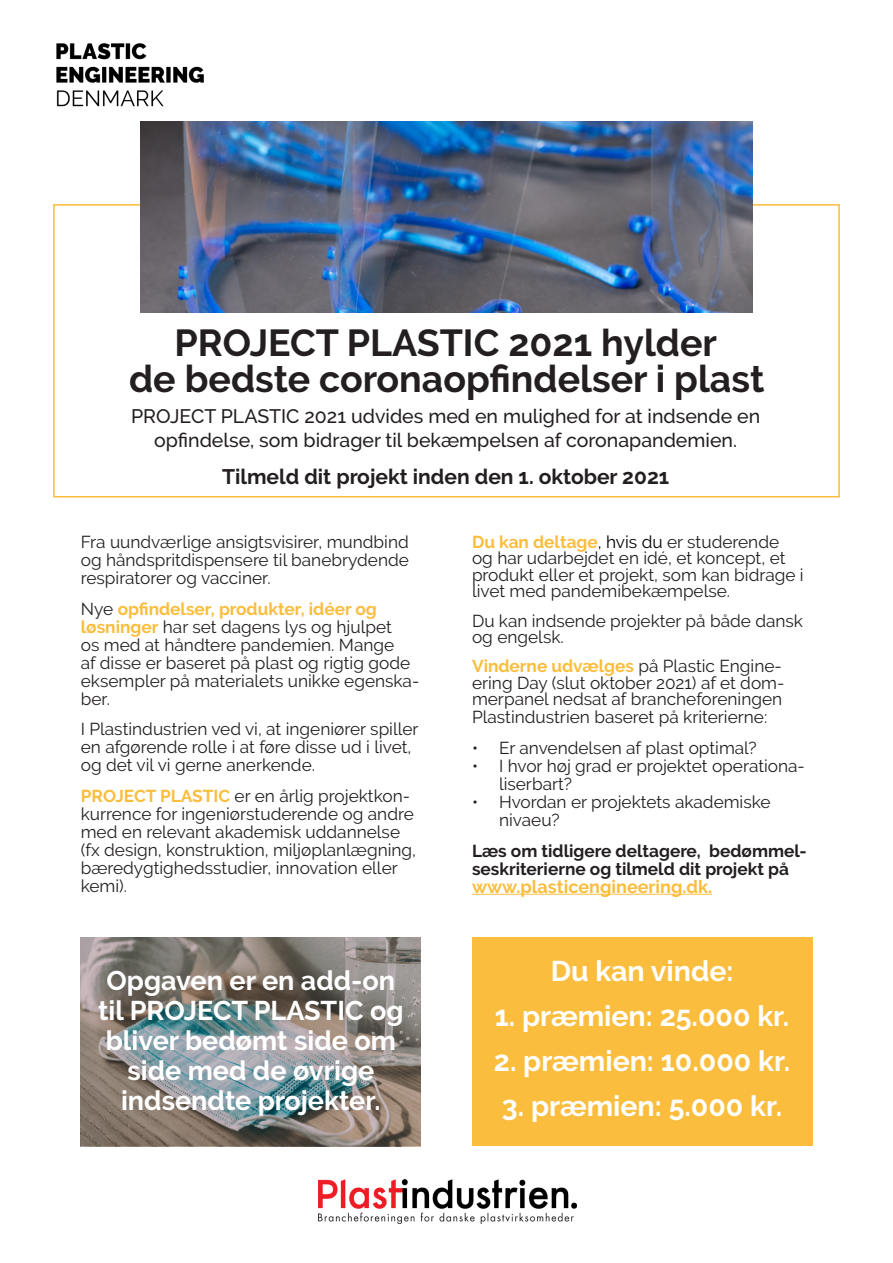
<style>
.page{position:relative;width:893px;height:1263px;background:#fff}
.page>*{position:absolute;margin:0;border:0;box-sizing:border-box;transform-origin:0 0}
.t1{font:700 37.5px/36px "Raleway";color:#231f20;text-align:center}
.t2{font:700 28.5px "Raleway";color:#fff}
.t3{font:700 27px/30px "Raleway";color:#fff;text-align:center}
.t4{font:700 21px "Raleway";color:#231f20}
.t5{font:500 19.5px/24px "Raleway";color:#231f20;text-align:center}
.t6{font:700 18px "Raleway";color:#fbbd3d}
.t7{font:17.25px/18px "Raleway";color:#231f20}
.t8{font:700 17.25px/18px "Raleway";color:#231f20}
.s1{font-weight:700;color:#fbbd3d}
.s2{color:#000}
</style>
<div class="page">
<div style="left:472px;top:938px;width:340px;height:208px;background:#fbbd3d"></div>
<svg style="left:81px;top:938px;width:340px;height:208px;background:#82817d"></svg>
<img style="left:56px;top:43px;width:148px;height:64px">
<img style="left:318px;top:1179px;width:259px;height:44px">
<img style="left:140px;top:121px;width:613px;height:192px">
<hr style="left:472px;top:894px;width:240px;height:1px;background:#fbbd3d">
<p class="t1" style="left:129px;top:325px;width:637px">PROJECT PLASTIC 2021 hylder<br>de bedste coronaopfindelser i plast</p>
<p class="t5" style="left:131px;top:404px;width:631px">PROJECT PLASTIC 2021 udvides med en mulighed for at indsende en opfindelse, som bidrager til bekæmpelsen af coronapandemien.</p>
<p class="t4" style="left:222px;top:465px;width:449px">Tilmeld dit projekt inden den 1. oktober 2021</p>
<p class="t7" style="left:81px;top:533px;width:330px;text-align:justify">Fra uundværlige ansigtsvisirer, mundbind og håndspritdispensere til banebrydende respiratorer og vacciner.</p>
<p class="t7" style="left:81px;top:599px;width:340px">Nye <span class="s1">opfindelser, produkter, idéer og løsninger</span> har set dagens lys og hjulpet<br>os med at håndtere pandemien. Mange<br>af disse er baseret på plast og rigtig gode eksempler på materialets unikke egenska&shy;ber.</p>
<p class="t7" style="left:81px;top:720px;width:339px">I Plastindustrien ved vi, at ingeniører spiller en afgørende rolle i at føre disse ud i livet, og det vil vi gerne anerkende.</p>
<p class="t7" style="left:81px;top:787px;width:337px"><span class="s1">PROJECT PLASTIC</span> er en årlig projektkon&shy;kurrence for ingeniørstuderende og andre med en relevant akademisk uddannelse (fx design, konstruktion, miljøplanlægning, bæredygtighedsstudier, innovation eller kemi).</p>
<p class="t7" style="left:472px;top:533px;width:333px;line-height:16.5px"><span class="s1">Du kan deltage</span><span class="s2">, hvis du</span> er studerende og har udarbejdet en idé, et koncept, et produkt eller et projekt, som kan bidrage i livet med pandemibekæmpelse.</p>
<p class="t7" style="left:472px;top:612px;width:333px;line-height:16.5px">Du kan indsende projekter på både dansk og engelsk.</p>
<p class="t7" style="left:472px;top:658px;width:314px;line-height:17px"><span class="s1">Vinderne udvælges</span> på Plastic Engine&shy;ering Day (slut oktober 2021) af et dom&shy;merpanel nedsat af brancheforeningen Plastindustrien baseret på kriterierne:</p>
<p class="t7" style="left:472px;top:739px;width:286px">• Er anvendelsen af plast optimal?</p>
<p class="t7" style="left:499px;top:757px;width:307px;text-indent:-27px">• I hvor høj grad er projektet operationa&shy;liserbart?</p>
<p class="t7" style="left:499px;top:793px;width:273px;text-indent:-27px">• Hvordan er projektets akademiske nivaeu?</p>
<p class="t8" style="left:472px;top:842px;width:336px">Læs om tidligere deltagere, bedømmel&shy;seskriterierne og tilmeld dit projekt på</p>
<p class="t6" style="left:472px;top:876px;width:242px">www.plasticengineering.dk.</p>
<p class="t3" style="left:98px;top:966px;width:307px">Opgaven er en add-on til PROJECT PLASTIC og bliver bedømt side om side med de øvrige indsendte projekter.</p>
<p class="t2" style="left:551px;top:955px;width:184px">Du kan vinde:</p>
<p class="t2" style="left:495px;top:1000px;width:296px">1. præmien: 25.000 kr.</p>
<p class="t2" style="left:494px;top:1045px;width:298px">2. præmien: 10.000 kr.</p>
<p class="t2" style="left:502px;top:1090px;width:282px">3. præmien: 5.000 kr.</p>
</div>
